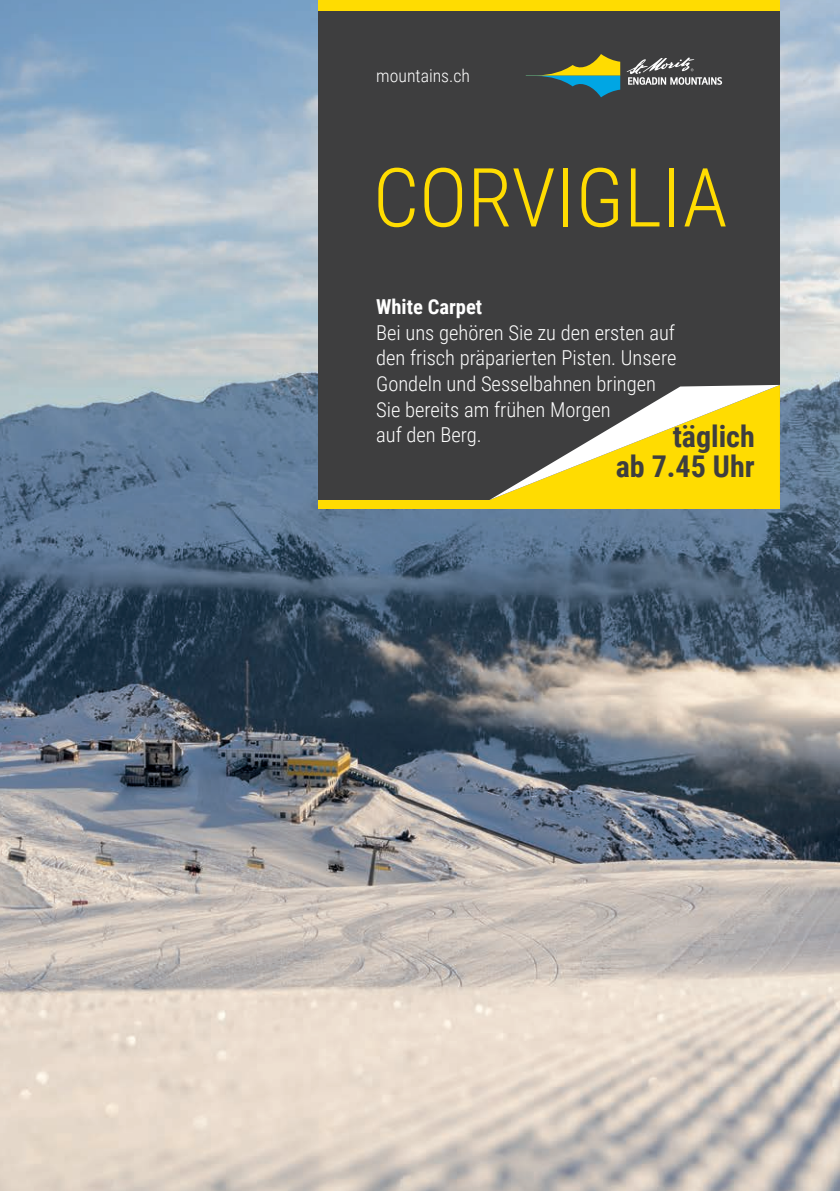
<style>
.page{position:relative;width:840px;height:1191px;background:#fff}
.page>*{position:absolute;margin:0;border:0;box-sizing:border-box;transform-origin:0 0}
.t1{font:300 81.6px "Roboto Condensed";color:#ffdc01}
.t2{font:700 30px/30px "Roboto Condensed";color:#3e3e3f;text-align:right}
.t3{font:300 20.6px/25.6px "Roboto Condensed";color:#fff}
.t4{font:700 20.6px "Roboto Condensed";color:#fff}
.t5{font:300 17.8px "Roboto Condensed";color:#fff}
</style>
<div class="page">
<img style="left:0;top:0;width:839px;height:1191px">
<div style="left:318px;top:11px;width:461px;height:489px;background:#3e3e3f"></div>
<div style="left:318px;top:0;width:461px;height:11px;background:#ffdc01"></div>
<div style="left:318px;top:500px;width:461px;height:8px;background:#ffdc01"></div>
<svg style="left:525px;top:54px;width:95px;height:43px"></svg>
<svg style="left:626px;top:58px;width:95px;height:27px"></svg>
<svg style="left:489px;top:385px;width:290px;height:115px"></svg>
<p class="t5" style="left:376px;top:63px;width:95px">mountains.ch</p>
<h1 class="t1" style="left:373px;top:140px;width:356px">CORVIGLIA</h1>
<p class="t4" style="left:376px;top:292px;width:107px">White Carpet</p>
<p class="t3" style="left:376px;top:319px;width:301px">Bei uns gehören Sie zu den ersten auf den frisch präparierten Pisten. Unsere<br>Gondeln und Sesselbahnen bringen<br>Sie bereits am frühen Morgen<br>auf den Berg.</p>
<h2 class="t2" style="left:615px;top:420px;width:140px">täglich<br>ab 7.45 Uhr</h2>
</div>
